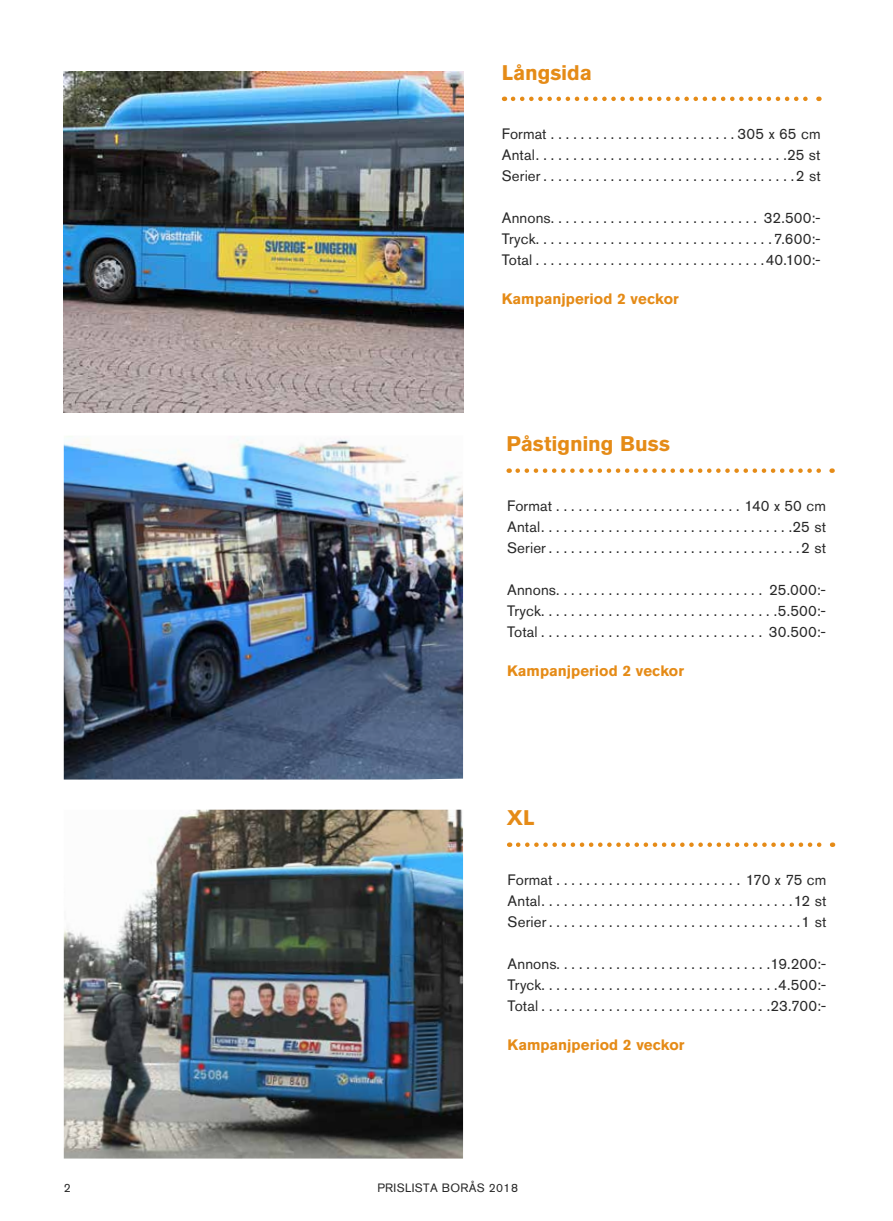
<style>
.page{position:relative;width:893px;height:1221px;background:#fff}
.page>*{position:absolute;margin:0;border:0;box-sizing:border-box;transform-origin:0 0}
.t1{font:700 21px "Akzidenz Grotesk BE";letter-spacing:-.005em;color:#e58b17}
.t2{font:15px/21px "Akzidenz Grotesk BE";letter-spacing:.01em;color:#282828;text-align:justify}
.t3{font:700 15px "Akzidenz Grotesk BE";color:#e58b17}
.t4{font:12px "Akzidenz Grotesk BE";letter-spacing:.03em;color:#282828}
</style>
<div class="page">
<img style="left:64px;top:72px;width:399px;height:340px">
<svg style="left:513px;top:97px;width:306px;height:4px"></svg>
<svg style="left:518px;top:468px;width:315px;height:5px"></svg>
<svg style="left:518px;top:842px;width:315px;height:5px"></svg>
<img style="left:64px;top:436px;width:399px;height:343px">
<img style="left:64px;top:809px;width:399px;height:349px">
<h1 class="t1" style="left:502px;top:60px;width:92px">Långsida</h1>
<p class="t2" style="left:502px;top:123px;width:320px">Format . . . . . . . . . . . . . . . . . . . . . . . . 305 x 65 cm Antal . . . . . . . . . . . . . . . . . . . . . . . . . . . . . . . . . 25 st Serier . . . . . . . . . . . . . . . . . . . . . . . . . . . . . . . . . 2 st</p>
<p class="t2" style="left:502px;top:207px;width:320px">Annons . . . . . . . . . . . . . . . . . . . . . . . . . . . . 32.500:- Tryck . . . . . . . . . . . . . . . . . . . . . . . . . . . . . . . 7.600:- Total . . . . . . . . . . . . . . . . . . . . . . . . . . . . . . 40.100:-</p>
<p class="t3" style="left:502px;top:290px;width:178px">Kampanjperiod 2 veckor</p>
<h1 class="t1" style="left:506px;top:432px;width:165px">Påstigning Buss</h1>
<p class="t2" style="left:507px;top:495px;width:320px">Format . . . . . . . . . . . . . . . . . . . . . . . . . 140 x 50 cm Antal . . . . . . . . . . . . . . . . . . . . . . . . . . . . . . . . . 25 st Serier . . . . . . . . . . . . . . . . . . . . . . . . . . . . . . . . . 2 st</p>
<p class="t2" style="left:507px;top:579px;width:320px">Annons . . . . . . . . . . . . . . . . . . . . . . . . . . . . 25.000:- Tryck . . . . . . . . . . . . . . . . . . . . . . . . . . . . . . . 5.500:- Total . . . . . . . . . . . . . . . . . . . . . . . . . . . . . . 30.500:-</p>
<p class="t3" style="left:507px;top:662px;width:178px">Kampanjperiod 2 veckor</p>
<h1 class="t1" style="left:507px;top:806px;width:29px">XL</h1>
<p class="t2" style="left:508px;top:869px;width:320px">Format . . . . . . . . . . . . . . . . . . . . . . . . . 170 x 75 cm Antal . . . . . . . . . . . . . . . . . . . . . . . . . . . . . . . . . 12 st Serier . . . . . . . . . . . . . . . . . . . . . . . . . . . . . . . . . 1 st</p>
<p class="t2" style="left:508px;top:953px;width:320px">Annons . . . . . . . . . . . . . . . . . . . . . . . . . . . . 19.200:- Tryck . . . . . . . . . . . . . . . . . . . . . . . . . . . . . . . 4.500:- Total . . . . . . . . . . . . . . . . . . . . . . . . . . . . . . 23.700:-</p>
<p class="t3" style="left:508px;top:1036px;width:178px">Kampanjperiod 2 veckor</p>
<p class="t4" style="left:64px;top:1180px;width:8px">2</p>
<p class="t4" style="left:377px;top:1180px;width:142px">PRISLISTA BORÅS 2018</p>
</div>
